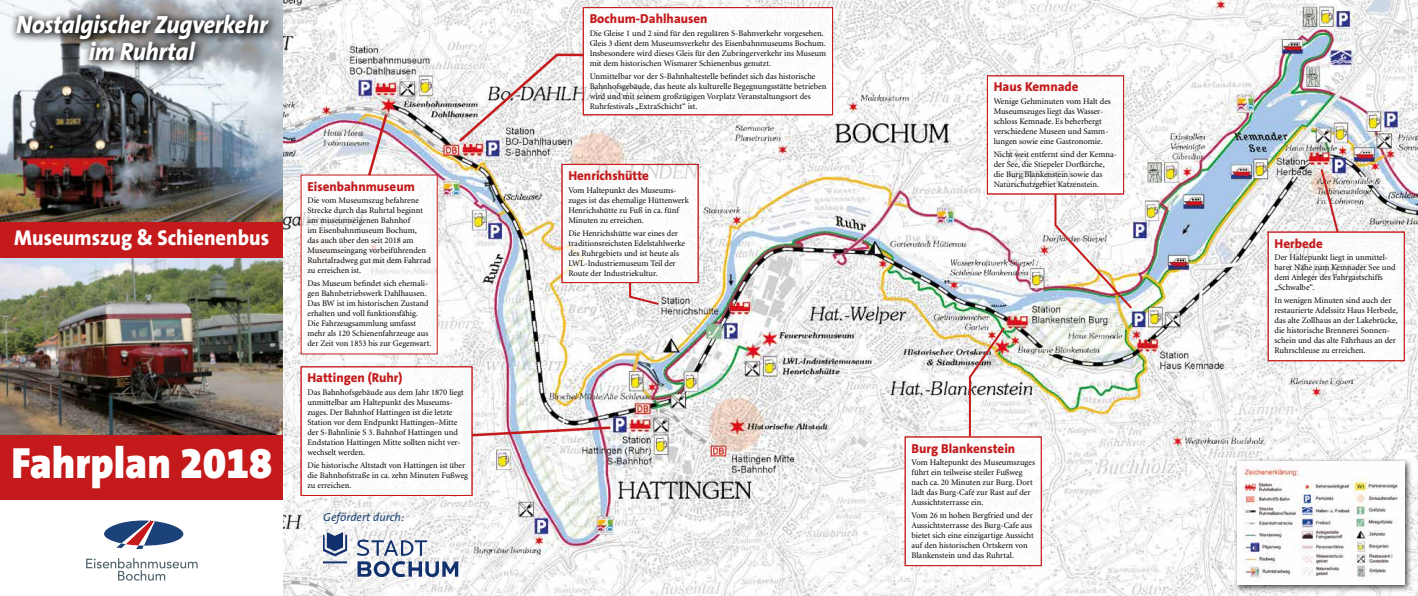
<style>
.page{position:relative;width:1418px;height:596px;background:#fff}
.page>*{position:absolute;margin:0;border:0;box-sizing:border-box;transform-origin:0 0}
.t1{font:900 44px "The Sans B9";color:#fff;scale:.95 1}
.t2{font:italic 800 25px/27px "The Sans B8";letter-spacing:-.01em;color:#fff;text-align:center;scale:.95 1}
.t3{font:800 21.5px "The Sans B8";color:#fff;scale:.95 1}
.t4{font:800 13px "The Sans B8";color:#c51a1b}
.t5{font:italic 11.7px "The Sans B5 Plain";color:#1c4374}
.t6{font:8.5px/10px "Minion LT";color:#000}
</style>
<div class="page">
<div style="left:0;top:206px;width:284px;height:293px;background:#c51a1b"></div>
<img style="left:0;top:258px;width:283px;height:176px">
<img style="left:0;top:0;width:283px;height:221px">
<img style="left:283px;top:0;width:1134px;height:595px">
<div style="left:1233px;top:457px;width:179px;height:135px;background:#000;opacity:.75"></div>
<img style="left:1237px;top:461px;width:167px;height:123px">
<svg style="left:104px;top:520px;width:79px;height:28px"></svg>
<svg style="left:86px;top:558px;width:112px;height:22px"></svg>
<svg style="left:9px;top:7px;width:269px;height:64px"></svg>
<div style="left:1267px;top:231px;width:137px;height:130px;background:#fff"></div>
<div style="left:986px;top:75px;width:138px;height:119px;background:#fff"></div>
<div style="left:561px;top:164px;width:137px;height:119px;background:#fff"></div>
<div style="left:583px;top:7px;width:250px;height:108px;background:#fff"></div>
<div style="left:300px;top:366px;width:172px;height:129px;background:#fff"></div>
<div style="left:301px;top:175px;width:136px;height:179px;background:#fff"></div>
<svg style="left:366px;top:111px;width:23px;height:63px"></svg>
<svg style="left:628px;top:283px;width:32px;height:23px"></svg>
<img style="left:967px;top:325px;width:39px;height:111px">
<svg style="left:456px;top:52px;width:130px;height:92px"></svg>
<svg style="left:472px;top:425px;width:141px;height:12px"></svg>
<img style="left:323px;top:531px;width:135px;height:45px">
<div style="left:300px;top:366px;width:172px;height:129px;border:1px solid #c51a1b"></div>
<div style="left:583px;top:7px;width:250px;height:108px;border:1px solid #c51a1b"></div>
<div style="left:561px;top:164px;width:137px;height:119px;border:1px solid #c51a1b"></div>
<div style="left:904px;top:436px;width:137px;height:129px;background:#fff"></div>
<div style="left:904px;top:436px;width:137px;height:129px;border:1px solid #c51a1b"></div>
<div style="left:1267px;top:231px;width:137px;height:130px;border:1px solid #c51a1b"></div>
<svg style="left:1319px;top:167px;width:20px;height:66px"></svg>
<img style="left:1053px;top:192px;width:81px;height:118px">
<div style="left:986px;top:75px;width:138px;height:119px;border:1px solid #c51a1b"></div>
<h2 class="t2" style="left:16px;top:12px;width:266px">Nostalgischer Zugverkehr im Ruhrtal</h2>
<h3 class="t3" style="left:14px;top:226px;width:270px">Museumszug &amp; Schienenbus</h3>
<h1 class="t1" style="left:11px;top:439px;width:276px">Fahrplan 2018</h1>
<h3 class="t4" style="left:307px;top:179px;width:109px">Eisenbahnmuseum</h3>
<p class="t6" style="left:307px;top:196px;width:125px">Die vom Museumszug befahrene<br>Strecke durch das Ruhrtal beginnt am museumseigenen Bahnhof<br>im Eisenbahnmuseum Bochum,<br>das auch über den seit 2018 am<br>Museumseingang vorbeiführenden<br>Ruhrtalradweg gut mit dem Fahrrad zu erreichen ist.</p>
<p class="t6" style="left:307px;top:279px;width:125px">Das Museum befindet sich ehemali&shy;gen Bahnbetriebswerk Dahlhausen.<br>Das BW ist im historischen Zustand erhalten und voll funktionsfähig.<br>Die Fahrzeugsammlung umfasst mehr als 120 Schienenfahrzeuge aus der Zeit von 1853 bis zur Gegenwart.</p>
<h3 class="t4" style="left:307px;top:371px;width:97px">Hattingen (Ruhr)</h3>
<p class="t6" style="left:307px;top:387px;width:158px">Das Bahnhofsgebäude aus dem Jahr 1870 liegt unmittelbar am Haltepunkt des Museums&shy;zuges. Der Bahnhof Hattingen ist die letzte Station vor dem Endpunkt Hattingen–Mitte der S-Bahnlinie S 3. Bahnhof Hattingen und Endstation Hattingen Mitte sollten nicht ver&shy;wechselt werden.</p>
<p class="t6" style="left:307px;top:460px;width:162px">Die historische Altstadt von Hattingen ist über die Bahnhofstraße in ca. zehn Minuten Fußweg zu erreichen.</p>
<h3 class="t5" style="left:323px;top:510px;width:83px">Gefördert durch:</h3>
<h3 class="t4" style="left:589px;top:12px;width:119px">Bochum-Dahlhausen</h3>
<p class="t6" style="left:589px;top:29px;width:238px">Die Gleise 1 und 2 sind für den regulären S-Bahnverkehr vorgesehen.<br>Gleis 3 dient dem Museumsverkehr des Eisenbahnmuseums Bochum.<br>Insbesondere wird dieses Gleis für den Zubringerverkehr ins Museum mit dem historischen Wismarer Schienenbus genutzt.</p>
<p class="t6" style="left:589px;top:71px;width:238px">Unmittelbar vor der S-Bahnhaltestelle befindet sich das historische Bahnhofsgebäude, das heute als kulturelle Begegnungsstätte betrieben wird und mit seinem großzügigen Vorplatz Veranstaltungsort des Ruhrfestivals „ExtraSchicht“ ist.</p>
<h3 class="t4" style="left:568px;top:168px;width:82px">Henrichshütte</h3>
<p class="t6" style="left:568px;top:185px;width:122px">Vom Haltepunkt des Museums&shy;zuges ist das ehemalige Hüttenwerk<br>Henrichshütte zu Fuß in ca. fünf<br>Minuten zu erreichen.</p>
<p class="t6" style="left:568px;top:228px;width:118px">Die Henrichshütte war eines der traditionsreichsten Edelstahlwerke des Ruhrgebiets und ist heute als<br>LWL-Industriemuseum Teil der<br>Route der Industriekultur.</p>
<h3 class="t4" style="left:993px;top:80px;width:86px">Haus Kemnade</h3>
<p class="t6" style="left:993px;top:97px;width:119px">Wenige Gehminuten vom Halt des<br>Museumszuges liegt das Wasser&shy;schloss Kemnade. Es beherbergt verschiedene Museen und Samm&shy;lungen sowie eine Gastronomie.</p>
<p class="t6" style="left:993px;top:149px;width:125px">Nicht weit entfernt sind der Kemna&shy;der See, die Stiepeler Dorfkirche, die Burg Blankenstein sowie das Naturschutzgebiet Katzenstein.</p>
<h3 class="t4" style="left:911px;top:441px;width:105px">Burg Blankenstein</h3>
<p class="t6" style="left:911px;top:457px;width:125px">Vom Haltepunkt des Museumszuges führt ein teilweise steiler Fußweg nach ca. 20 Minuten zur Burg. Dort lädt das Burg-Café zur Rast auf der<br>Aussichtsterrasse ein.</p>
<p class="t6" style="left:911px;top:510px;width:124px">Vom 26 m hohen Bergfried und der Aussichtsterrasse des Burg-Cafe aus bietet sich eine einzigartige Aussicht auf den historischen Ortskern von Blankenstein und das Ruhrtal.</p>
<h3 class="t4" style="left:1274px;top:236px;width:50px">Herbede</h3>
<p class="t6" style="left:1274px;top:253px;width:122px">Der Haltepunkt liegt in unmittel&shy;barer Nähe zum Kemnader See und dem Anleger des Fahrgastschiffs „Schwalbe“.</p>
<p class="t6" style="left:1274px;top:296px;width:125px">In wenigen Minuten sind auch der restaurierte Adelssitz Haus Herbede, das alte Zollhaus an der Lakebrücke, die historische Brennerei Sonnen&shy;schein und das alte Fährhaus an der Ruhrschleuse zu erreichen.</p>
</div>
